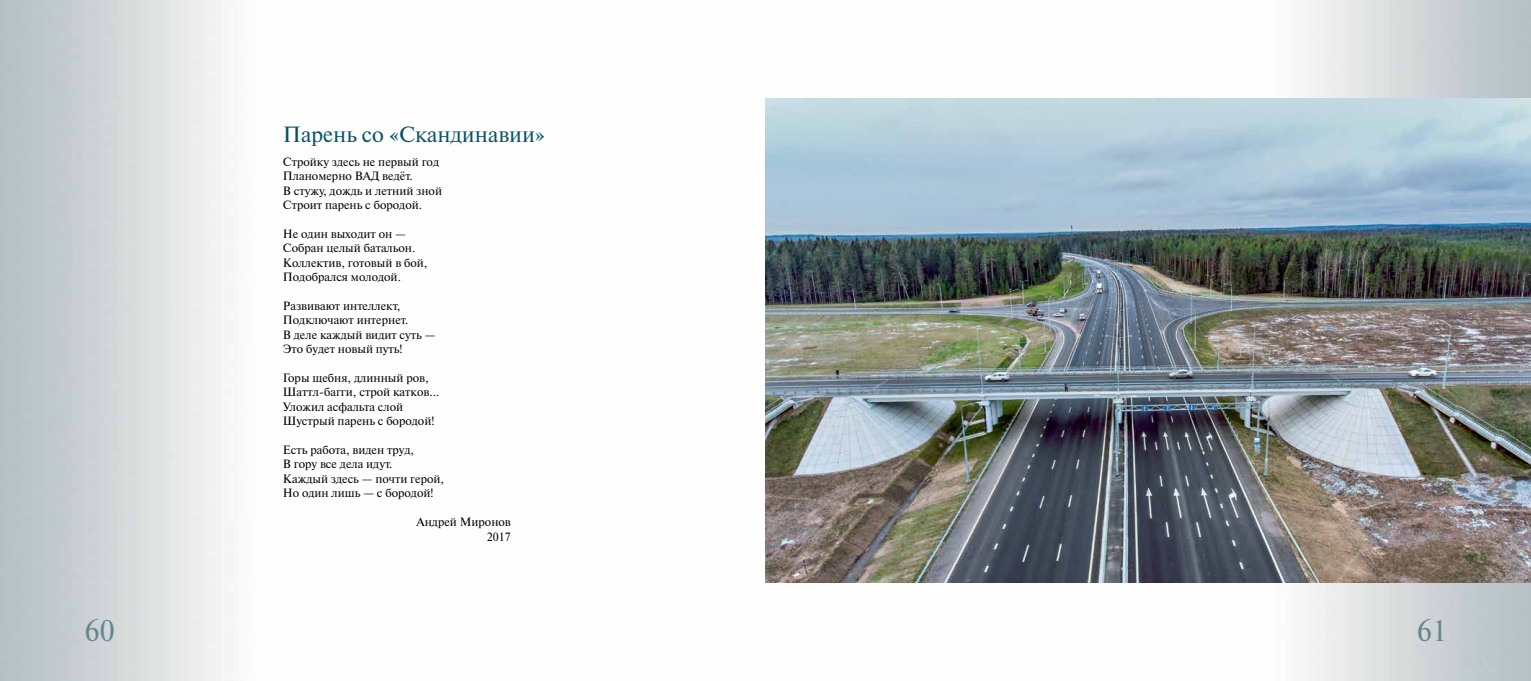
<style>
.page{position:relative;width:1531px;height:681px;background:#fff}
.page>*{position:absolute;margin:0;border:0;box-sizing:border-box;transform-origin:0 0}
.t1{font:30px "Newton C";color:#62888d}
.t2{font:22px "Newton C";color:#055366}
.t3{font:12px/14.4px "Newton C";color:#000}
</style>
<div class="page">
<img style="left:0;top:0;width:1531px;height:680px">
<img style="left:765px;top:98px;width:766px;height:484px">
<h2 class="t2" style="left:283px;top:122px;width:264px">Парень со «Скандинавии»</h2>
<p class="t3" style="left:283px;top:154px;width:161px">Стройку здесь не первый год<br>Планомерно ВАД ведёт.<br>В стужу, дождь и летний зной<br>Строит парень с бородой.</p>
<p class="t3" style="left:283px;top:226px;width:146px">Не один выходит он —<br>Собран целый батальон.<br>Коллектив, готовый в бой,<br>Подобрался молодой.</p>
<p class="t3" style="left:283px;top:298px;width:154px">Развивают интеллект,<br>Подключают интернет.<br>В деле каждый видит суть —<br>Это будет новый путь!</p>
<p class="t3" style="left:283px;top:370px;width:158px">Горы щебня, длинный ров,<br>Шаттл-багги, строй катков…<br>Уложил асфальта слой<br>Шустрый парень с бородой!</p>
<p class="t3" style="left:283px;top:442px;width:163px">Есть работа, виден труд,<br>В гору все дела идут.<br>Каждый здесь — почти герой,<br>Но один лишь — с бородой!</p>
<p class="t3" style="left:416px;top:514px;width:96px;text-align:right">Андрей Миронов<br>2017</p>
<h1 class="t1" style="left:85px;top:614px;width:32px">60</h1>
<h1 class="t1" style="left:1417px;top:614px;width:31px">61</h1>
</div>
